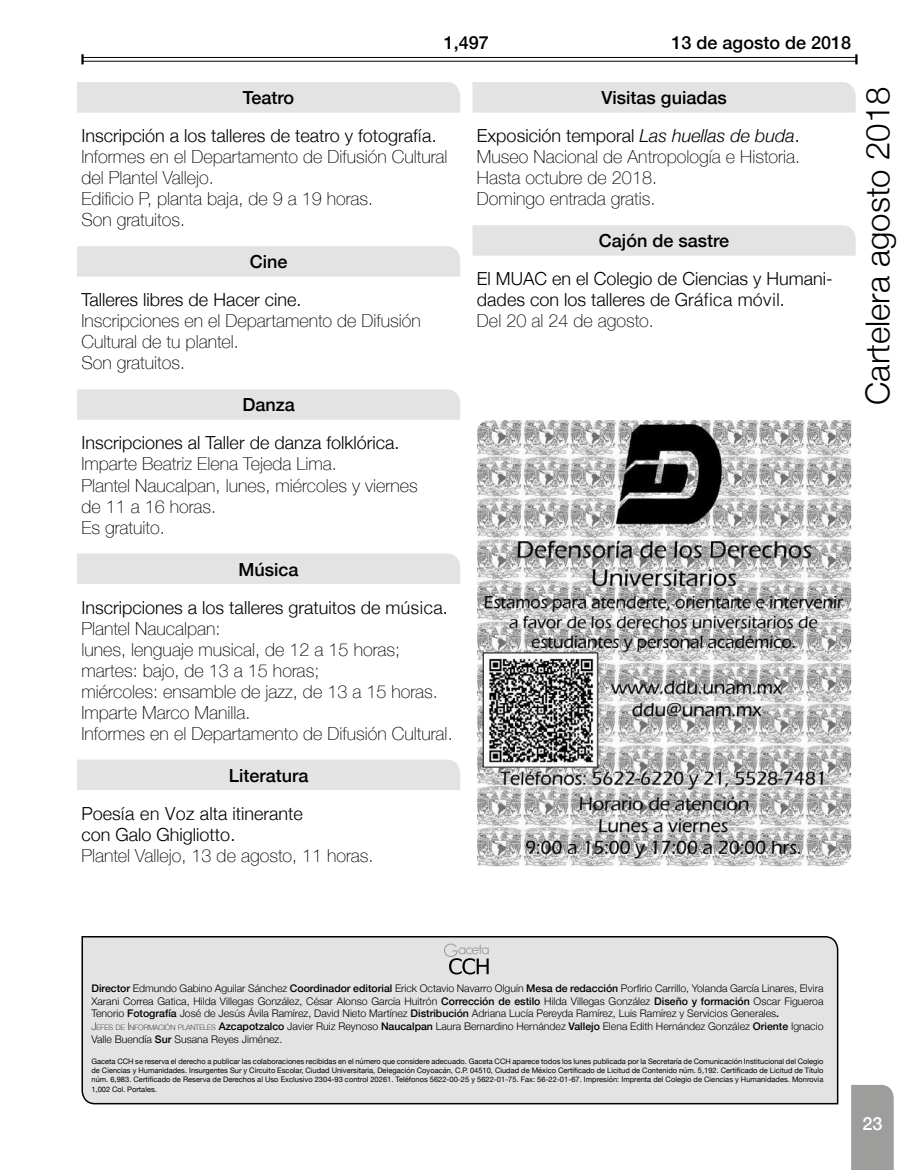
<style>
.page{position:relative;width:915px;height:1170px;background:#fff}
.page>*{position:absolute;margin:0;border:0;box-sizing:border-box;transform-origin:0 0}
.t1{font:300 33px "Helvetica Neue";color:#000}
.t2{font:100 18px/21px "Helvetica Neue";color:#000}
.t3{font:300 18px/38px "Helvetica Neue";color:#000}
.t4{font:500 18px "Helvetica Neue";color:#000}
.t5{font:500 18px "Helvetica Neue";color:#fff}
.t6{font:300 10.5px/12.6px "Helvetica Neue";color:#000}
.t7{font:7.5px/9px "Helvetica Neue";letter-spacing:.005em;color:#000;text-align:justify}
.s1{font-weight:500}
.s2{font-family:"Helvetica"}
.s3{font-style:italic}
.s4{font-weight:100}
.s5{font-weight:100;font-size:7.35px}
</style>
<div class="page">
<div style="left:851px;top:1085px;width:42px;height:84px;background:#9d9d9c"></div>
<hr style="left:82px;top:57px;width:774px;height:1px;background:#000">
<hr style="left:82px;top:61px;width:774px;height:1px;background:#000">
<svg style="left:855px;top:54px;width:2px;height:10px"></svg>
<svg style="left:81px;top:54px;width:3px;height:10px"></svg>
<div style="left:77px;top:389px;width:383px;height:31px;background:#e3e3e3"></div>
<div style="left:81px;top:393px;width:374px;height:18px;background:#e3e3e3"></div>
<svg style="left:77px;top:553px;width:383px;height:31px;background:#e4e4e4"></svg>
<div style="left:81px;top:557px;width:374px;height:18px;background:#e3e3e3"></div>
<svg style="left:77px;top:759px;width:383px;height:31px;background:#e4e4e4"></svg>
<div style="left:81px;top:763px;width:374px;height:18px;background:#e3e3e3"></div>
<svg style="left:77px;top:82px;width:779px;height:31px;background:#e4e4e4"></svg>
<div style="left:477px;top:86px;width:373px;height:18px;background:#e3e3e3"></div>
<svg style="left:77px;top:225px;width:779px;height:52px"></svg>
<div style="left:477px;top:229px;width:373px;height:18px;background:#e3e3e3"></div>
<img style="left:477px;top:420px;width:373px;height:446px">
<div style="left:81px;top:936px;width:757px;height:169px;background:#e3e3e3"></div>
<svg style="left:444px;top:943px;width:44px;height:31px"></svg>
<h2 class="t4" style="left:443px;top:28px;width:47px">1,497</h2>
<h2 class="t4" style="left:671px;top:28px;width:181px">13 de agosto de 2018</h2>
<h2 class="t3" style="left:81px;top:77px;width:357px;text-indent:161px"><span class="s1">Teatro<br></span>Inscripción a los talleres de teatro y fotograf<span class="s2">ía</span>.</h2>
<h2 class="t2" style="left:81px;top:145px;width:367px">Informes en el Departamento de Difusión Cultural del Plantel Vallejo.<br>Edificio P, planta baja, de 9 a 19 horas.<br>Son gratuitos.</h2>
<h2 class="t4" style="left:250px;top:247px;width:39px">Cine</h2>
<h2 class="t3" style="left:81px;top:279px;width:221px">Talleres libres de Hacer cine.</h2>
<h2 class="t2" style="left:81px;top:309px;width:341px">Inscripciones en el Departamento de Difusión<br>Cultural de tu plantel.<br>Son gratuitos.</h2>
<h2 class="t4" style="left:242px;top:390px;width:54px">Danza</h2>
<h2 class="t3" style="left:81px;top:423px;width:319px">Inscripciones al Taller de danza folklórica.</h2>
<h2 class="t2" style="left:81px;top:453px;width:337px">Imparte Beatriz Elena Tejeda Lima.<br>Plantel Naucalpan, lunes, miércoles y viernes de 11 a 16 horas.<br>Es gratuito.</h2>
<h2 class="t3" style="left:81px;top:549px;width:368px;text-align:center"><span class="s1">Música<br></span>Inscripciones a los talleres gratuitos de m<span class="s2">úsic</span>a.</h2>
<h2 class="t2" style="left:81px;top:617px;width:372px">Plantel Naucalpan:<br>lunes, lenguaje musical, de 12 a 15 horas; martes: bajo, de 13 a 15 horas;<br>miércoles: ensamble de jazz, de 13 a 15 horas.<br>Imparte Marco Manilla.<br>Informes en el Departamento de Difusión Cultural.</h2>
<h2 class="t3" style="left:81px;top:755px;width:228px;text-indent:147px"><span class="s1">Literatura<br></span>Poes<span class="s2">ía en Voz</span> alta itinerante</h2>
<h2 class="t3" style="left:81px;top:814px;width:155px">con Galo Ghigliotto.</h2>
<h2 class="t2" style="left:81px;top:844px;width:293px">Plantel Vallejo, 13 de agosto, 11 horas.</h2>
<h2 class="t3" style="left:477px;top:77px;width:324px;text-indent:124px"><span class="s1">Visitas guiadas<br></span>Exposición temporal <span class="s3">Las huellas de buda</span>.</h2>
<h2 class="t2" style="left:477px;top:145px;width:324px">Museo Nacional de Antropología e Historia.<br>Hasta octubre de 2018.<br>Domingo entrada gratis.</h2>
<h2 class="t4" style="left:598px;top:226px;width:132px">Cajón de sastre</h2>
<h2 class="t3" style="left:477px;top:267px;width:357px;line-height:21px">El MUAC en el Colegio de Ciencias y Humani&shy;dades con los talleres de Gr<span class="s2">áfica</span> m<span class="s2">óvil</span>.<br><span class="s4">Del 20 al 24 de agosto.</span></h2>
<h1 class="t1" style="left:850px;top:405px;width:319px;rotate:-90deg">Cartelera agosto 2018</h1>
<p class="t6" style="left:91px;top:981px;width:733px"><span class="s1">Director</span> Edmundo Gabino Aguilar Sánchez <span class="s1">Coordinador editorial</span> Erick Octavio Navarro Olguín <span class="s1">Mesa de redacción</span> Porfirio Carrillo, Yolanda García Linares, Elvira Xarani Correa Gatica, Hilda Villegas González, César Alonso García Huitrón <span class="s1">Corrección de estilo</span> Hilda Villegas González <span class="s1">Diseño y formación</span> Oscar Figueroa Tenorio <span class="s1">Fotografía</span> José de Jesús Ávila Ramírez, David Nieto Martínez <span class="s1">Distribución</span> Adriana Lucía Pereyda Ramírez, Luis Ramírez y Servicios Generales<span class="s1">.<br></span><span class="s4">J</span><span class="s5">EFES DE</span> <span class="s4">I</span><span class="s5">NFORMACIÓN PLANTELES</span> <span class="s1">Azcapotzalco</span> Javier Ruiz Reynoso <span class="s1">Naucalpan</span> Laura Bernardino Hernández <span class="s1">Vallejo</span> Elena Edith Hernández González <span class="s1">Oriente</span> Ignacio Valle Buendía <span class="s1">Sur</span> Susana Reyes Jiménez.</p>
<p class="t7" style="left:91px;top:1056px;width:733px">Gaceta CCH se reserva el derecho a publicar las colaboraciones recibidas en el número que considere adecuado. Gaceta CCH aparece todos los lunes publicada por la Secretaría de Comunicación Institucional del Colegio de Ciencias y Humanidades. Insurgentes Sur y Circuito Escolar, Ciudad Universitaria, Delegación Coyoacán, C.P. 04510, Ciudad de México Certificado de Licitud de Contenido núm. 5,192. Certificado de Licitud de Título núm. 6,983. Certificado de Reserva de Derechos al Uso Exclusivo 2304-93 control 20261. Teléfonos 5622-00-25 y 5622-01-75. Fax: 56-22-01-67. Impresión: Imprenta del Colegio de Ciencias y Humanidades. Monrovia</p>
<p class="t7" style="left:91px;top:1085px;width:67px">1,002 Col. Portales.</p>
<h2 class="t5" style="left:862px;top:1108px;width:22px">23</h2>
</div>
